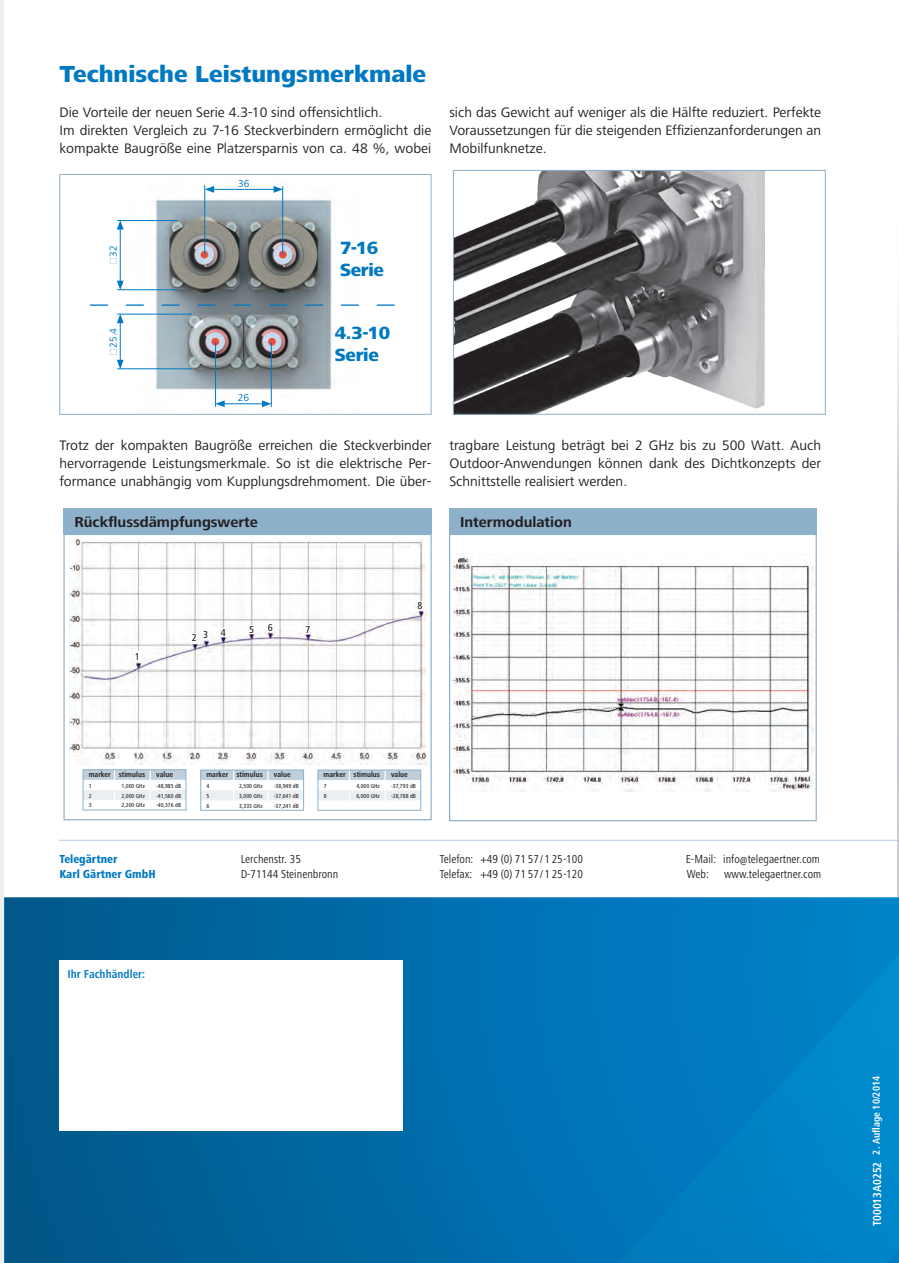
<style>
.page{position:relative;width:899px;height:1263px;background:#fff}
.page>*{position:absolute;margin:0;border:0;box-sizing:border-box;transform-origin:0 0}
.t1{font:800 24px "Frutiger Next LT";color:#0079c2}
.t2{font:800 18.3px/22px "Frutiger Next LT";letter-spacing:-.015em;color:#0079c2}
.t3{font:700 15px "Frutiger Next LT";color:#231f20}
.t4{font:14.25px/18px "Frutiger Next LT";color:#231f20;text-align:justify}
.t5{font:condensed 12px/14.4px "Frutiger Next LT";color:#231f20}
.t6{font:800 condensed 12px/14.4px "Frutiger Next LT";color:#0079c2}
.t7{font:700 condensed 12px "Frutiger Next LT";color:#0079c2}
.t8{font:700 condensed 12px "Frutiger Next LT";color:#fff}
.t9{font:700 condensed 10.5px "Frutiger Next LT";color:#fff}
.t10{font:10.5px "Frutiger Next LT";color:#0079c2}
.t11{font:500 condensed 10.5px "Frutiger Next LT";color:#231f20}
.t12{font:700 condensed 7.95px "Frutiger Next LT";color:#231f20}
.t13{font:500 condensed 6px "Frutiger Next LT";color:#231f20}
.s1{font-family:"MS Reference Specialty"}
</style>
<div class="page">
<hr style="left:0;top:0;width:4px;height:1263px;background:#ebeff1">
<img style="left:897px;top:318px;width:1px;height:579px">
<svg style="left:4px;top:897px;width:894px;height:366px;background:#016cab"></svg>
<img style="left:617px;top:1193px;width:154px;height:70px">
<div style="left:771px;top:1026px;width:61px;height:237px;background:#0084c7"></div>
<div style="left:832px;top:958px;width:63px;height:305px;background:#08c"></div>
<img style="left:894px;top:897px;width:4px;height:358px">
<img style="left:680px;top:1133px;width:92px;height:61px">
<div style="left:735px;top:1093px;width:37px;height:41px;background:#007cc3"></div>
<div style="left:59px;top:961px;width:343px;height:170px;background:#fff"></div>
<hr style="left:59px;top:840px;width:839px;height:1px;background:#bfcedf">
<div style="left:449px;top:508px;width:368px;height:26px;background:#8db0cb"></div>
<img style="left:451px;top:553px;width:363px;height:238px">
<div style="left:449px;top:534px;width:367px;height:287px;border:1px solid #8db0cb"></div>
<div style="left:63px;top:508px;width:368px;height:26px;background:#8db0cb"></div>
<img style="left:69px;top:539px;width:357px;height:225px">
<div style="left:63px;top:534px;width:368px;height:286px;border:1px solid #8db0cb"></div>
<svg style="left:202px;top:772px;width:100px;height:8px"></svg>
<svg style="left:202px;top:790px;width:100px;height:10px"></svg>
<hr style="left:233px;top:770px;width:1px;height:40px;background:#fff">
<hr style="left:267px;top:770px;width:1px;height:40px;background:#fff">
<div style="left:200px;top:770px;width:104px;height:41px;border:1px solid #8db0cb"></div>
<svg style="left:85px;top:771px;width:99px;height:9px"></svg>
<svg style="left:85px;top:790px;width:99px;height:10px"></svg>
<svg style="left:319px;top:772px;width:100px;height:8px"></svg>
<svg style="left:319px;top:790px;width:100px;height:10px"></svg>
<hr style="left:348px;top:770px;width:2px;height:40px;background:#fff">
<hr style="left:384px;top:770px;width:1px;height:40px;background:#fff">
<div style="left:317px;top:770px;width:104px;height:41px;border:1px solid #8db0cb"></div>
<hr style="left:114px;top:770px;width:1px;height:40px;background:#fff">
<hr style="left:149px;top:770px;width:2px;height:40px;background:#fff">
<div style="left:83px;top:769px;width:103px;height:41px;border:1px solid #8db0cb"></div>
<div style="left:135px;top:651px;width:5px;height:11px;background:#fff"></div>
<div style="left:192px;top:633px;width:5px;height:11px;background:#fff"></div>
<div style="left:220px;top:628px;width:5px;height:8px;background:#fff"></div>
<div style="left:249px;top:625px;width:5px;height:8px;background:#fff"></div>
<div style="left:268px;top:623px;width:5px;height:8px;background:#fff"></div>
<div style="left:305px;top:625px;width:5px;height:8px;background:#fff"></div>
<div style="left:417px;top:601px;width:5px;height:8px;background:#fff"></div>
<div style="left:203px;top:630px;width:5px;height:10px;background:#fff"></div>
<img style="left:455px;top:172px;width:310px;height:241px">
<div style="left:453px;top:170px;width:372px;height:245px;border:1px solid #8db0cb"></div>
<img style="left:117px;top:185px;width:215px;height:223px">
<div style="left:59px;top:174px;width:372px;height:241px;border:1px solid #8db0cb"></div>
<hr style="left:204px;top:185px;width:1px;height:70px;background:#0079c2">
<hr style="left:215px;top:342px;width:1px;height:65px;background:#0079c2">
<hr style="left:271px;top:342px;width:1px;height:65px;background:#0079c2">
<hr style="left:282px;top:186px;width:1px;height:69px;background:#0079c2">
<hr style="left:117px;top:220px;width:61px;height:1px;background:#0079c2">
<hr style="left:117px;top:314px;width:75px;height:1px;background:#0079c2">
<hr style="left:117px;top:368px;width:75px;height:1px;background:#0079c2">
<hr style="left:117px;top:289px;width:61px;height:1px;background:#0079c2">
<hr style="left:120px;top:227px;width:1px;height:56px;background:#0079c2">
<svg style="left:117px;top:281px;width:7px;height:9px"></svg>
<svg style="left:117px;top:220px;width:7px;height:10px"></svg>
<hr style="left:120px;top:321px;width:1px;height:41px;background:#0079c2">
<svg style="left:117px;top:360px;width:7px;height:9px"></svg>
<svg style="left:117px;top:314px;width:7px;height:9px"></svg>
<svg style="left:90px;top:304px;width:304px;height:2px"></svg>
<hr style="left:222px;top:403px;width:42px;height:1px;background:#0079c2">
<svg style="left:215px;top:400px;width:9px;height:7px"></svg>
<svg style="left:262px;top:400px;width:9px;height:7px"></svg>
<hr style="left:212px;top:189px;width:64px;height:1px;background:#0079c2">
<svg style="left:205px;top:186px;width:9px;height:7px"></svg>
<svg style="left:273px;top:186px;width:10px;height:7px"></svg>
<h1 class="t1" style="left:59px;top:61px;width:368px">Technische Leistungsmerkmale</h1>
<p class="t4" style="left:59px;top:104px;width:373px;text-align:left">Die Vorteile der neuen Serie 4.3-10 sind offensichtlich.<br>Im direkten Vergleich zu 7-16 Steckverbindern ermöglicht die kompakte Baugröße eine Platzersparnis von ca. 48 %, wobei</p>
<p class="t10" style="left:238px;top:177px;width:13px">36</p>
<p class="t4" style="left:449px;top:104px;width:373px">sich das Gewicht auf weniger als die Hälfte reduziert. Perfekte Voraussetzungen für die steigenden Effizienzanforderungen an Mobilfunknetze.</p>
<p class="t10" style="left:107px;top:265px;width:21px;rotate:-90deg"><span class="s1">a</span>32</p>
<p class="t2" style="left:340px;top:237px;width:45px">7-16<br>Serie</p>
<p class="t10" style="left:107px;top:356px;width:29px;rotate:-90deg"><span class="s1">a</span>25.4</p>
<p class="t10" style="left:238px;top:392px;width:13px">26</p>
<p class="t2" style="left:334px;top:321px;width:57px">4.3-10<br>Serie</p>
<p class="t4" style="left:59px;top:437px;width:373px">Trotz der kompakten Baugröße erreichen die Steckverbinder hervorragende Leistungsmerkmale. So ist die elektrische Per&shy;formance unabhängig vom Kupplungsdrehmoment. Die über-</p>
<p class="t4" style="left:449px;top:437px;width:373px">tragbare Leistung beträgt bei 2 GHz bis zu 500 Watt. Auch Outdoor-Anwendungen können dank des Dichtkonzepts der Schnittstelle realisiert werden.</p>
<p class="t3" style="left:74px;top:513px;width:185px">Rückflussdämpfungswerte</p>
<p class="t3" style="left:460px;top:513px;width:113px">Intermodulation</p>
<p class="t11" style="left:135px;top:650px;width:6px">1</p>
<p class="t11" style="left:203px;top:628px;width:6px">3</p>
<p class="t11" style="left:192px;top:632px;width:6px">2</p>
<p class="t11" style="left:220px;top:627px;width:6px">4</p>
<p class="t11" style="left:249px;top:624px;width:6px">5</p>
<p class="t11" style="left:268px;top:622px;width:6px">6</p>
<p class="t11" style="left:305px;top:624px;width:6px">7</p>
<p class="t11" style="left:417px;top:600px;width:6px">8</p>
<p class="t12" style="left:89px;top:770px;width:58px">marker stimulus</p>
<p class="t12" style="left:156px;top:770px;width:18px">value</p>
<p class="t13" style="left:89px;top:782px;width:4px">1</p>
<p class="t13" style="left:121px;top:782px;width:25px">1,000 GHz</p>
<p class="t13" style="left:156px;top:782px;width:26px">-48,985 dB</p>
<p class="t13" style="left:89px;top:792px;width:4px">2</p>
<p class="t13" style="left:121px;top:792px;width:25px">2,000 GHz</p>
<p class="t13" style="left:156px;top:792px;width:26px">-41,560 dB</p>
<p class="t13" style="left:89px;top:802px;width:4px">3</p>
<p class="t13" style="left:121px;top:802px;width:25px">2,200 GHz</p>
<p class="t13" style="left:156px;top:802px;width:26px">-40,376 dB</p>
<p class="t12" style="left:206px;top:770px;width:58px">marker stimulus</p>
<p class="t12" style="left:274px;top:770px;width:18px">value</p>
<p class="t13" style="left:206px;top:783px;width:4px">4</p>
<p class="t13" style="left:239px;top:783px;width:25px">2,500 GHz</p>
<p class="t13" style="left:274px;top:783px;width:26px">-38,949 dB</p>
<p class="t13" style="left:206px;top:793px;width:4px">5</p>
<p class="t13" style="left:239px;top:793px;width:25px">3,000 GHz</p>
<p class="t13" style="left:274px;top:793px;width:26px">-37,641 dB</p>
<p class="t13" style="left:206px;top:802px;width:4px">6</p>
<p class="t13" style="left:239px;top:802px;width:25px">3,333 GHz</p>
<p class="t13" style="left:274px;top:802px;width:26px">-37,241 dB</p>
<p class="t12" style="left:323px;top:770px;width:58px">marker stimulus</p>
<p class="t12" style="left:391px;top:770px;width:18px">value</p>
<p class="t13" style="left:324px;top:783px;width:4px">7</p>
<p class="t13" style="left:356px;top:783px;width:25px">4,000 GHz</p>
<p class="t13" style="left:391px;top:783px;width:26px">-37,793 dB</p>
<p class="t13" style="left:324px;top:793px;width:4px">8</p>
<p class="t13" style="left:356px;top:793px;width:25px">6,000 GHz</p>
<p class="t13" style="left:391px;top:793px;width:26px">-28,788 dB</p>
<p class="t6" style="left:59px;top:852px;width:98px">Telegärtner<br>Karl Gärtner GmbH</p>
<p class="t5" style="left:240px;top:852px;width:99px">Lerchenstr. 35<br>D-71144 Steinenbronn</p>
<p class="t5" style="left:439px;top:852px;width:145px">Telefon: +49 (0) 71 57/1 25-100<br>Telefax: +49 (0) 71 57/1 25-120</p>
<p class="t5" style="left:685px;top:852px;width:136px">E-Mail: info@telegaertner.com<br>Web:</p>
<p class="t5" style="left:723px;top:867px;width:99px">www.telegaertner.com</p>
<p class="t7" style="left:67px;top:967px;width:79px">Ihr Fachhändler:</p>
<p class="t9" style="left:870px;top:1154px;width:80px;rotate:-90deg">2. Auflage 10/2014</p>
<p class="t8" style="left:870px;top:1226px;width:66px;rotate:-90deg">T00013A0252</p>
</div>
